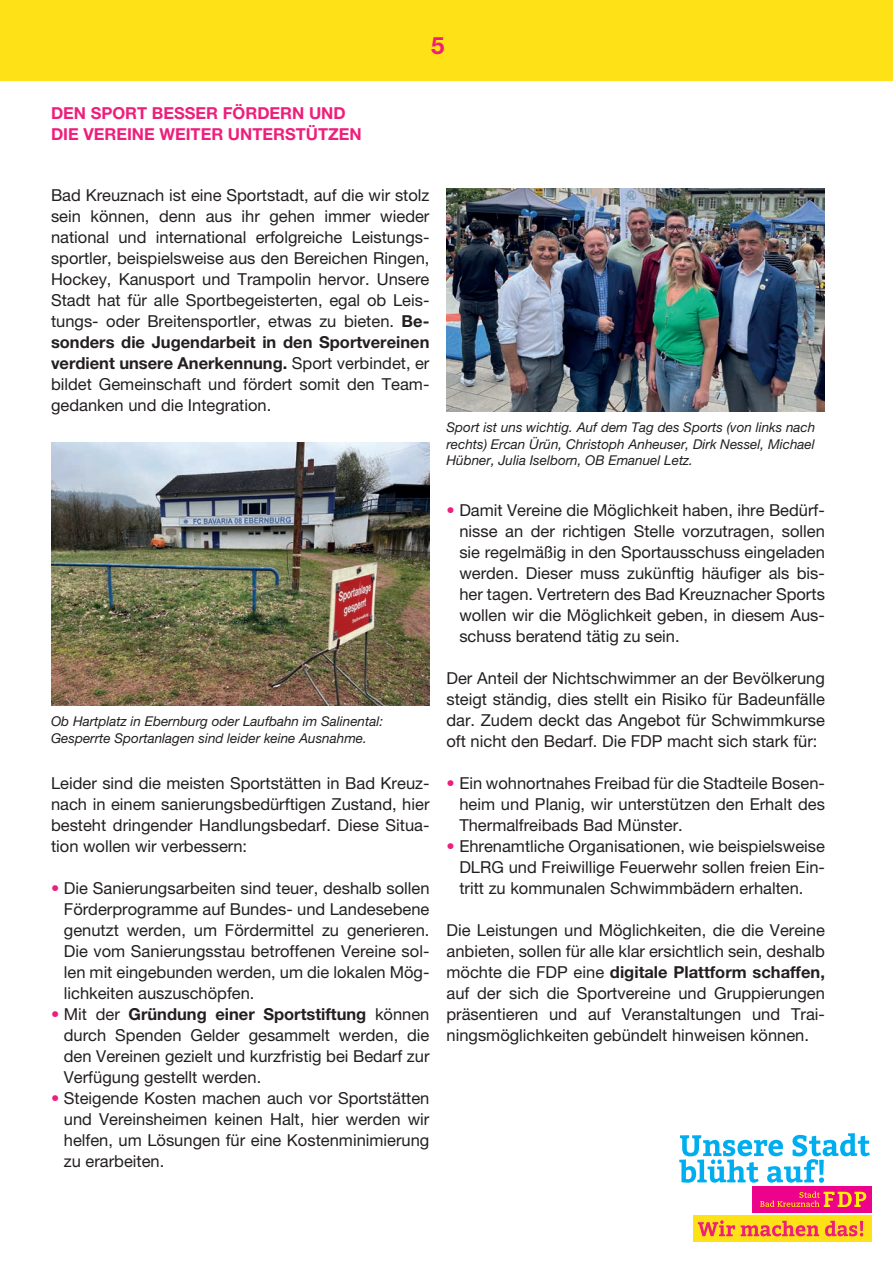
<style>
.page{position:relative;width:893px;height:1263px;background:#fff}
.page>*{position:absolute;margin:0;border:0;box-sizing:border-box;transform-origin:0 0}
.t1{font:700 24px "Helvetica Neue LT Pro";color:#ee1e7b}
.t2{font:16.5px/21px "Helvetica Neue LT Pro";color:#231f20;text-align:justify}
.t3{font:700 16.5px/21px "Helvetica Neue LT Pro";color:#ee1e7b}
.t4{font:italic 13.5px/16.5px "Helvetica Neue LT Pro";color:#231f20}
.s1{font-weight:700}
.s2{color:#ee1e7b}
</style>
<div class="page">
<div style="left:0;top:0;width:893px;height:81px;background:#ffe117"></div>
<div style="left:693px;top:1215px;width:179px;height:27px;background:#ffe117"></div>
<svg style="left:698px;top:1220px;width:37px;height:16px"></svg>
<svg style="left:741px;top:1221px;width:78px;height:15px"></svg>
<svg style="left:825px;top:1221px;width:38px;height:15px"></svg>
<svg style="left:679px;top:1133px;width:191px;height:50px"></svg>
<div style="left:752px;top:1186px;width:120px;height:26px;background:#ed028c"></div>
<svg style="left:760px;top:1191px;width:106px;height:16px"></svg>
<img style="left:51px;top:442px;width:378px;height:263px">
<img style="left:446px;top:188px;width:379px;height:223px">
<p class="t3" style="left:51px;top:103px;width:312px">DEN SPORT BESSER FÖRDERN UND<br>DIE VEREINE WEITER UNTERSTÜTZEN</p>
<h1 class="t1" style="left:431px;top:31px;width:15px">5</h1>
<p class="t2" style="left:51px;top:184px;width:380px">Bad Kreuznach ist eine Sportstadt, auf die wir stolz sein können, denn aus ihr gehen immer wieder national und international erfolgreiche Leistungs&shy;sportler, beispielsweise aus den Bereichen Ringen, Hockey, Kanusport und Trampolin hervor. Unsere Stadt hat für alle Sportbegeisterten, egal ob Leis&shy;tungs- oder Breitensportler, etwas zu bieten. <span class="s1">Be&shy;sonders die Jugendarbeit in den Sportvereinen verdient unsere Anerkennung.</span> Sport verbindet, er bildet Gemeinschaft und fördert somit den Team&shy;gedanken und die Integration.</p>
<p class="t4" style="left:51px;top:713px;width:334px">Ob Hartplatz in Ebernburg oder Laufbahn im Salinental:<br>Gesperrte Sportanlagen sind leider keine Ausnahme.</p>
<p class="t2" style="left:51px;top:772px;width:380px">Leider sind die meisten Sportstätten in Bad Kreuz&shy;nach in einem sanierungsbedürftigen Zustand, hier besteht dringender Handlungsbedarf. Diese Situa&shy;tion wollen wir verbessern:</p>
<p class="t2" style="left:64px;top:877px;width:367px;text-align:left;text-indent:-13px"><span class="s2">•</span> Die Sanierungsarbeiten sind teuer, deshalb sollen Förderprogramme auf Bundes- und Landesebene genutzt werden, um Fördermittel zu generieren.<br>Die vom Sanierungsstau betroffenen Vereine sol&shy;len mit eingebunden werden, um die lokalen Mög&shy;lichkeiten auszuschöpfen.</p>
<p class="t2" style="left:64px;top:1003px;width:367px;text-indent:-13px"><span class="s2">•</span> Mit der <span class="s1">Gründung einer Sportstiftung</span> können durch Spenden Gelder gesammelt werden, die den Vereinen gezielt und kurzfristig bei Bedarf zur Verfügung gestellt werden.</p>
<p class="t2" style="left:64px;top:1087px;width:367px;text-indent:-13px"><span class="s2">•</span> Steigende Kosten machen auch vor Sportstätten und Vereinsheimen keinen Halt, hier werden wir helfen, um Lösungen für eine Kostenminimierung zu erarbeiten.</p>
<p class="t4" style="left:446px;top:419px;width:370px;text-align:justify">Sport ist uns wichtig. Auf dem Tag des Sports (von links nach rechts) Ercan Ürün, Christoph Anheuser, Dirk Nessel, Michael Hübner, Julia Iselborn, OB Emanuel Letz.</p>
<p class="t2" style="left:459px;top:499px;width:367px;text-indent:-13px"><span class="s2">•</span> Damit Vereine die Möglichkeit haben, ihre Bedürf&shy;nisse an der richtigen Stelle vorzutragen, sollen sie regelmäßig in den Sportausschuss eingeladen werden. Dieser muss zukünftig häufiger als bis&shy;her tagen. Vertretern des Bad Kreuznacher Sports wollen wir die Möglichkeit geben, in diesem Aus&shy;schuss beratend tätig zu sein.</p>
<p class="t2" style="left:446px;top:667px;width:380px">Der Anteil der Nichtschwimmer an der Bevölkerung steigt ständig, dies stellt ein Risiko für Badeunfälle dar. Zudem deckt das Angebot für Schwimmkurse oft nicht den Bedarf. Die FDP macht sich stark für:</p>
<p class="t2" style="left:459px;top:772px;width:367px;text-indent:-13px"><span class="s2">•</span> Ein wohnortnahes Freibad für die Stadteile Bosen&shy;heim und Planig, wir unterstützen den Erhalt des Thermalfreibads Bad Münster.</p>
<p class="t2" style="left:459px;top:835px;width:367px;text-indent:-13px"><span class="s2">•</span> Ehrenamtliche Organisationen, wie beispielsweise DLRG und Freiwillige Feuerwehr sollen freien Ein&shy;tritt zu kommunalen Schwimmbädern erhalten.</p>
<p class="t2" style="left:446px;top:920px;width:380px">Die Leistungen und Möglichkeiten, die die Vereine anbieten, sollen für alle klar ersichtlich sein, deshalb möchte die FDP eine <span class="s1">digitale Plattform schaffen, </span>auf der sich die Sportvereine und Gruppierungen präsentieren und auf Veranstaltungen und Trai&shy;ningsmöglichkeiten gebündelt hinweisen können.</p>
</div>
